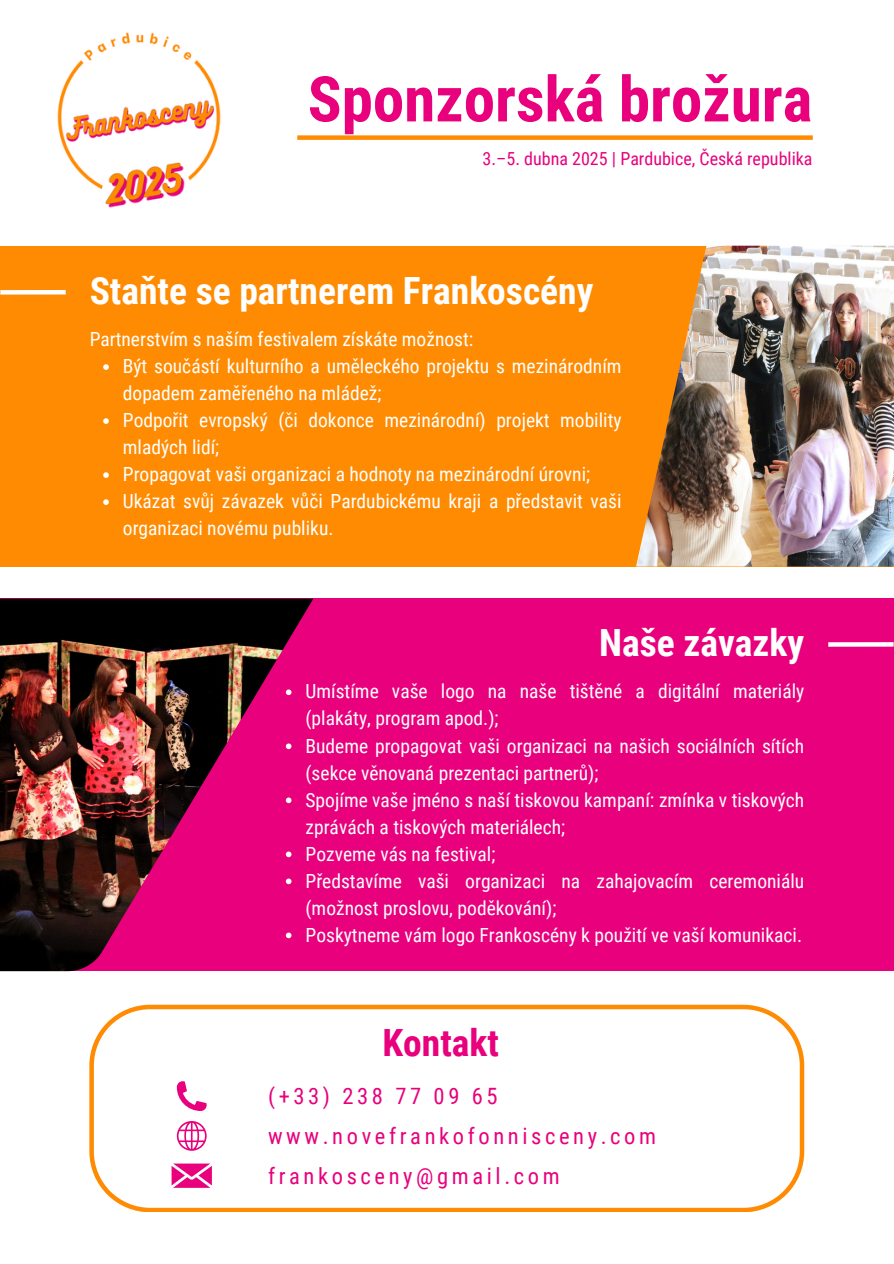
<style>
.page{position:relative;width:894px;height:1264px;background:#fff}
.page>*{position:absolute;margin:0;border:0;box-sizing:border-box;transform-origin:0 0}
.t1{font:700 63px "Roboto Condensed";color:#e8007d}
.t2{font:700 37.5px "Roboto Condensed";color:#fff}
.t3{font:700 37.5px "Roboto Condensed";color:#e8007d}
.t4{font:22.5px "Roboto Condensed";letter-spacing:.16em;color:#e8007d}
.t5{font:19.5px/27px "Roboto Condensed";color:#fff}
.t6{font:18px "Roboto Condensed";color:#e8007d}
</style>
<div class="page">
<div style="left:0;top:598px;width:893px;height:373px;background:#e8007d"></div>
<svg style="left:828px;top:642px;width:65px;height:4px"></svg>
<img style="left:0;top:598px;width:313px;height:373px">
<img style="left:57px;top:32px;width:164px;height:176px">
<svg style="left:89px;top:1004px;width:715px;height:207px"></svg>
<svg style="left:177px;top:1081px;width:29px;height:29px"></svg>
<svg style="left:169px;top:1160px;width:45px;height:29px"></svg>
<svg style="left:177px;top:1120px;width:29px;height:30px"></svg>
<div style="left:0;top:246px;width:893px;height:320px;background:#ff8b02"></div>
<hr style="left:0;top:290px;width:66px;height:4px;background:#fff">
<svg style="left:103px;top:364px;width:6px;height:6px"></svg>
<svg style="left:103px;top:418px;width:6px;height:6px"></svg>
<svg style="left:103px;top:472px;width:6px;height:6px"></svg>
<svg style="left:103px;top:499px;width:6px;height:6px"></svg>
<img style="left:636px;top:246px;width:257px;height:320px">
<div style="left:297px;top:135px;width:515px;height:5px;background:#ff8b02"></div>
<p class="t1" style="left:307px;top:63px;width:506px">Sponzorská brožura</p>
<h2 class="t6" style="left:482px;top:149px;width:331px">3.–5. dubna 2025 | Pardubice, Česká republika</h2>
<p class="t2" style="left:90px;top:269px;width:505px">Staňte se partnerem Frankoscény</p>
<p class="t5" style="left:90px;top:326px;width:385px">Partnerstvím s naším festivalem získáte možnost:</p>
<p class="t5" style="left:123px;top:353px;width:500px">Být součástí kulturního a uměleckého projektu s mezinárodním dopadem zaměřeného na mládež;</p>
<p class="t5" style="left:123px;top:407px;width:500px">Podpořit evropský (či dokonce mezinárodní) projekt mobility mladých lidí;</p>
<p class="t5" style="left:123px;top:461px;width:468px">Propagovat vaši organizaci a hodnoty na mezinárodní úrovni;</p>
<p class="t5" style="left:123px;top:488px;width:500px">Ukázat svůj závazek vůči Pardubickému kraji a představit vaši organizaci novému publiku.</p>
<p class="t2" style="left:599px;top:621px;width:206px">Naše závazky</p>
<h1 class="t5" style="left:305px;top:678px;width:500px">Umístíme vaše logo na naše tištěné a digitální materiály (plakáty, program apod.);</h1>
<p class="t5" style="left:305px;top:732px;width:500px">Budeme propagovat vaši organizaci na našich sociálních sítích (sekce věnovaná prezentaci partnerů);</p>
<p class="t5" style="left:305px;top:786px;width:500px">Spojíme vaše jméno s naší tiskovou kampaní: zmínka v tiskových zprávách a tiskových materiálech;</p>
<h2 class="t5" style="left:305px;top:840px;width:191px">Pozveme vás na festival;</h2>
<p class="t5" style="left:305px;top:867px;width:500px">Představíme vaši organizaci na zahajovacím ceremoniálu (možnost proslovu, poděkování);</p>
<p class="t5" style="left:305px;top:921px;width:498px">Poskytneme vám logo Frankoscény k použití ve vaší komunikaci.</p>
<p class="t3" style="left:382px;top:1020px;width:118px">Kontakt</p>
<p class="t4" style="left:268px;top:1083px;width:231px">(+33) 238 77 09 65</p>
<p class="t4" style="left:268px;top:1122px;width:389px">www.novefrankofonnisceny.com</p>
<h2 class="t4" style="left:268px;top:1162px;width:293px">frankosceny@gmail.com</h2>
</div>
